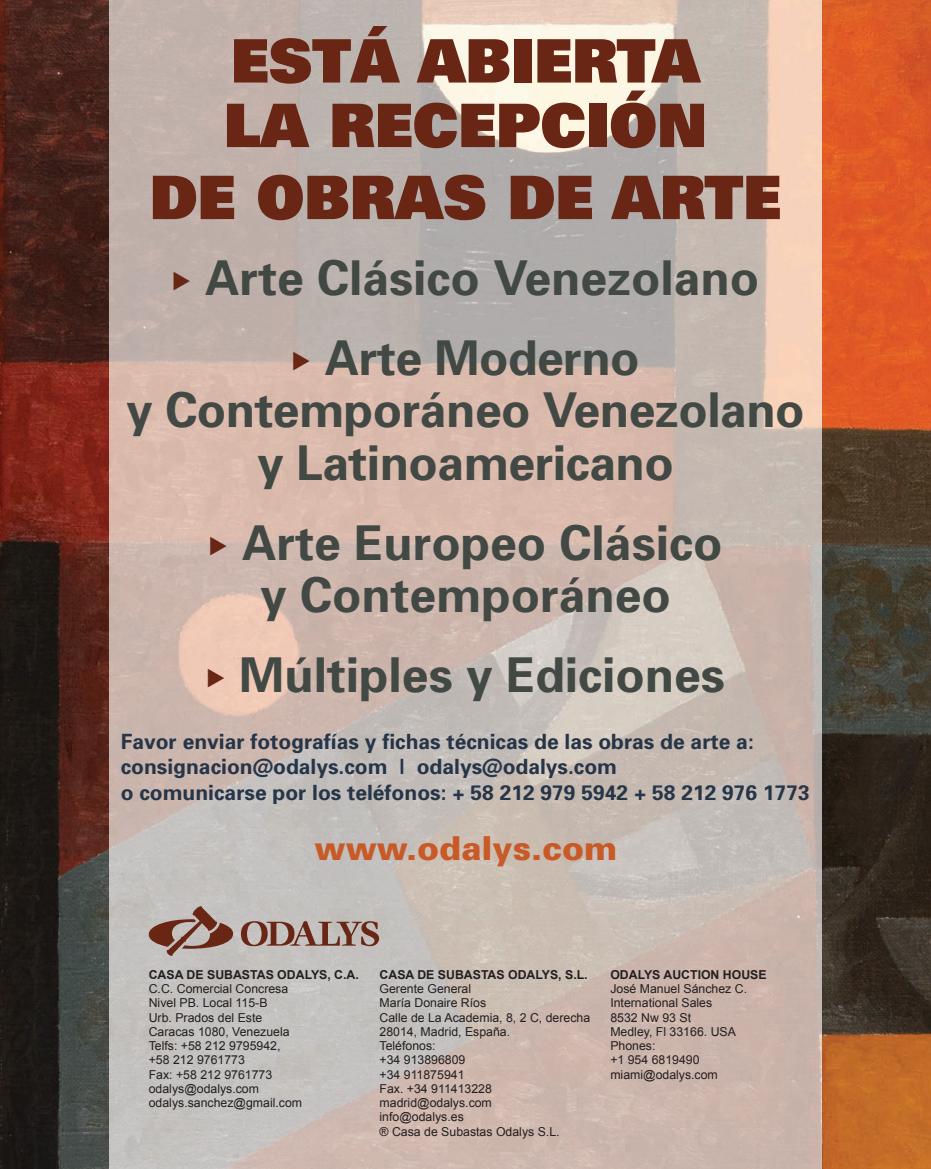
<style>
.page{position:relative;width:931px;height:1169px;background:#fff}
.page>*{position:absolute;margin:0;border:0;box-sizing:border-box;transform-origin:0 0}
.t1{font:900 60px/64.5px "Univers";color:#692615}
.t2{font:700 48px/52.5px "Univers";color:#424944;text-align:center}
.t3{font:900 33px "Univers";color:#c85a28}
.t4{font:700 21px/25.5px "Univers";color:#263548}
.t5{font:12.3px/14.2px "Arial";color:#231f20}
.t6{font:700 12.3px "Arial";color:#231f20}
.s1{color:#692615}
</style>
<div class="page">
<img style="left:0;top:0;width:930px;height:1169px">
<img style="left:109px;top:0;width:712px;height:1169px">
<svg style="left:149px;top:905px;width:84px;height:51px;background:#a38a83"></svg>
<svg style="left:241px;top:921px;width:138px;height:25px;background:#9e827a"></svg>
<h1 class="t1" style="left:224px;top:27px;width:484px">ESTÁ ABIERTA<br>LA RECEPCIÓN</h1>
<h1 class="t1" style="left:150px;top:164px;width:632px">DE OBRAS DE ARTE</h1>
<h2 class="t2" style="left:172px;top:250px;width:589px"><span class="s1">◆</span> Arte Clásico Venezolano</h2>
<h2 class="t2" style="left:126px;top:330px;width:679px"><span class="s1">◆</span> Arte Moderno<br>y Contemporáneo Venezolano y Latinoamericano</h2>
<h2 class="t2" style="left:208px;top:514px;width:515px"><span class="s1">◆</span> Arte Europeo Clásico y Contemporáneo</h2>
<h2 class="t2" style="left:206px;top:646px;width:520px"><span class="s1">◆</span> Múltiples y Ediciones</h2>
<h3 class="t4" style="left:121px;top:728px;width:690px">Favor enviar fotografías y fichas técnicas de las obras de arte a: consignacion@odalys.com | odalys@odalys.com<br>o comunicarse por los teléfonos: + 58 212 979 5942 + 58 212 976 1773</h3>
<h3 class="t3" style="left:314px;top:828px;width:304px">www.odalys.com</h3>
<p class="t6" style="left:149px;top:966px;width:212px">CASA DE SUBASTAS ODALYS, C.A.</p>
<p class="t5" style="left:149px;top:981px;width:155px">C.C. Comercial Concresa<br>Nivel PB. Local 115-B<br>Urb. Prados del Este<br>Caracas 1080, Venezuela<br>Telfs: +58 212 9795942, +58 212 9761773<br>Fax: +58 212 9761773 odalys@odalys.com odalys.sanchez@gmail.com</p>
<p class="t6" style="left:379px;top:966px;width:209px">CASA DE SUBASTAS ODALYS, S.L.</p>
<p class="t5" style="left:379px;top:981px;width:212px">Gerente General<br>María Donaire Ríos<br>Calle de La Academia, 8, 2 C, derecha<br>28014, Madrid, España.<br>Teléfonos:<br>+34 913896809<br>+34 911875941<br>Fax. +34 911413228 madrid@odalys.com<br>info@odalys.es<br>® Casa de Subastas Odalys S.L.</p>
<p class="t6" style="left:610px;top:966px;width:158px">ODALYS AUCTION HOUSE</p>
<p class="t5" style="left:610px;top:981px;width:138px">José Manuel Sánchez C.<br>International Sales<br>8532 Nw 93 St<br>Medley, Fl 33166. USA<br>Phones:<br>+1 954 6819490 miami@odalys.com</p>
</div>
